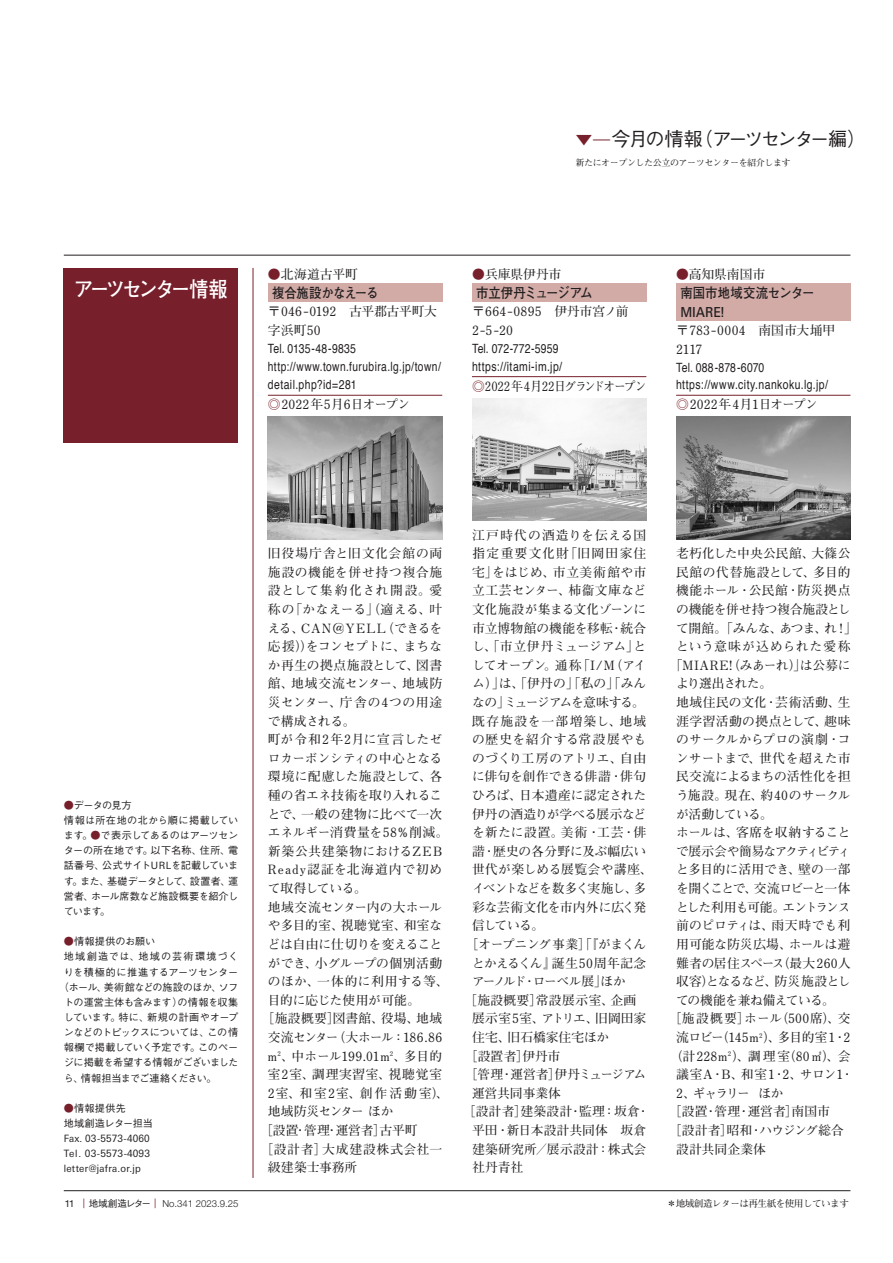
<style>
.page{position:relative;width:893px;height:1263px;background:#fff}
.page>*{position:absolute;margin:0;border:0;box-sizing:border-box;transform-origin:0 0}
.ページ見出し_大{font:700 21.3px "Futo Go B101 Pro";letter-spacing:-.145em;color:#fff;scale:.9 1}
.右肩見出し{font:500 19.2px "Gothic BBB Pro";letter-spacing:-.13em;color:#231f20}
.ノーマル{font:300 17.1px "Ryumin Pro";color:#77202b}
.情報-タイトル{font:700 13.8px "Futo Go B101 Pro";color:#231f20;scale:.9 1}
.情報-タイトル-2{font:700 13.8px "Futo Go B101 Pro";letter-spacing:-.075em;color:#231f20;scale:.9 1}
.情報-タイトル-3{font:700 13.8px "Futo Go B101 Pro";letter-spacing:-.05em;color:#231f20;scale:.9 1}
.情報-タイトル-4{font:500 13.8px "Linotype Univers Basic";color:#231f20;scale:.87 1}
.情報{font:700 12.75px/18.6px "Futo Min A101 Pro";letter-spacing:.005em;color:#231f20}
.情報-2{font:700 12.75px/18.6px "Futo Min A101 Pro";letter-spacing:.025em;color:#231f20}
.情報段落罫線{font:condensed 12.75px/18.6px "Helvetica";letter-spacing:.035em;color:#231f20}
.情報-3{font:condensed 12.75px "Helvetica";letter-spacing:.01em;color:#231f20}
.情報-4{font:700 12.75px/18.6px "Futo Min A101 Pro";letter-spacing:-.015em;color:#231f20}
.情報-5{font:700 12.75px/18.6px "Futo Min A101 Pro";letter-spacing:.03em;color:#231f20}
.情報-6{font:700 12.75px "Futo Min A101 Pro";letter-spacing:-.03em;color:#231f20}
.情報-7{font:700 12.75px "Futo Min A101 Pro";letter-spacing:.07em;color:#231f20}
.情報-8{font:700 12.75px "Futo Min A101 Pro";letter-spacing:-.02em;color:#231f20;scale:.93 1}
.情報-9{font:700 12.75px "Futo Min A101 Pro";letter-spacing:.06em;color:#231f20}
.情報-10{font:700 12.75px "Futo Min A101 Pro";letter-spacing:.055em;color:#231f20}
.情報-11{font:700 12.75px "Futo Min A101 Pro";letter-spacing:-.035em;color:#231f20}
.情報-12{font:700 12.75px "Futo Min A101 Pro";letter-spacing:.08em;color:#231f20}
.情報-13{font:700 12.75px "Futo Min A101 Pro";letter-spacing:-.085em;color:#231f20}
.データ{font:500 10.05px/15.1px "Gothic BBB Pro";letter-spacing:-.02em;color:#231f20;text-align:justify}
.データ-2{font:500 10.05px "Gothic BBB Pro";letter-spacing:-.04em;color:#231f20}
.データ-3{font:500 10.05px "Gothic BBB Pro";letter-spacing:.01em;color:#231f20}
.データ-4{font:10.05px "Linotype Univers Basic";letter-spacing:.03em;color:#231f20;scale:.95 1}
.データ-5{font:500 10.05px "Gothic BBB Pro";letter-spacing:.015em;color:#231f20}
.データ-6{font:500 10.05px "Gothic BBB Pro";letter-spacing:.12em;color:#231f20}
.データ-7{font:500 10.05px "Gothic BBB Pro";letter-spacing:-.065em;color:#231f20}
.データ-8{font:10.05px "Linotype Univers Basic";letter-spacing:.01em;color:#231f20;scale:.95 1}
.データ-9{font:10.05px "Linotype Univers Basic";letter-spacing:.01em;color:#231f20;scale:.96 1}
.ノーマル-2{font:300 9.6px "Helvetica Neue LT Std";color:#231f20}
.ノーマル-3{font:700 9.6px "Futo Min A101 Pro";letter-spacing:-.05em;color:#231f20}
.右肩キャプ{font:700 9px "Futo Min A101 Pro";letter-spacing:-.05em;color:#231f20}
.s1{color:#77202b}
.s2{font-family:"Linotype Univers Basic";font-weight:400}
.s3{font-family:"Helvetica Now Text";font-weight:400}
.s4{font-family:"Futo Min A101 Pro";font-weight:700;color:#77202b}
.s5{font-family:"Gothic BBB Pro";font-weight:500}
</style>
<div class="page">
<div style="left:472px;top:283px;width:174px;height:19px;background:#d2aba7"></div>
<div style="left:268px;top:283px;width:174px;height:19px;background:#d2aba7"></div>
<div style="left:676px;top:283px;width:174px;height:38px;background:#d2aba7"></div>
<hr style="left:64px;top:255px;width:786px;height:1px;background:#231f20">
<hr style="left:64px;top:1190px;width:786px;height:1px;background:#231f20">
<hr style="left:253px;top:268px;width:1px;height:910px;background:#77202b">
<div style="left:64px;top:268px;width:174px;height:174px;background:#77202b"></div>
<hr style="left:676px;top:395px;width:174px;height:1px;background:#77202b">
<hr style="left:268px;top:395px;width:174px;height:1px;background:#77202b">
<hr style="left:472px;top:376px;width:174px;height:1px;background:#77202b">
<img style="left:676px;top:417px;width:174px;height:122px">
<img style="left:268px;top:417px;width:174px;height:122px">
<img style="left:472px;top:398px;width:174px;height:123px">
<p class="ページ見出し_大" style="left:74px;top:272px;width:172px">アーツセンター情報</p>
<p class="右肩見出し" style="left:612px;top:123px;width:256px">今月の情報（アーツセンター編）</p>
<p class="右肩キャプ" style="left:576px;top:155px;width:217px">新たにオープンした公立のアーツセンターを紹介します</p>
<p class="ノーマル" style="left:576px;top:125px;width:36px">▼—</p>
<p class="情報" style="left:268px;top:263px;width:92px"><span class="s1">●</span>北海道古平町</p>
<p class="情報-タイトル-3" style="left:272px;top:282px;width:120px">複合施設かなえーる</p>
<p class="情報" style="left:268px;top:301px;width:170px">〒046-0192　古平郡古平町大字浜町50</p>
<p class="情報-3" style="left:268px;top:341px;width:90px">Tel. 0135-48-9835</p>
<p class="情報段落罫線" style="left:268px;top:357px;width:174px">http://www.town.furubira.lg.jp/town/ detail.php?id=281</p>
<p class="情報" style="left:268px;top:394px;width:144px"><span class="s1">◎</span>2022年5月6日オープン</p>
<p class="情報" style="left:472px;top:263px;width:91px"><span class="s1">●</span>兵庫県伊丹市</p>
<p class="情報-タイトル-2" style="left:476px;top:282px;width:131px">市立伊丹ミュージアム</p>
<p class="情報" style="left:472px;top:301px;width:158px">〒664-0895　伊丹市宮ノ前<br>2-5-20</p>
<p class="情報-3" style="left:472px;top:341px;width:88px">Tel. 072-772-5959</p>
<p class="情報段落罫線" style="left:472px;top:357px;width:92px">https://itami-im.jp/</p>
<p class="情報-8" style="left:472px;top:376px;width:189px"><span class="s1">◎</span>2022年4月22日グランドオープン</p>
<p class="情報" style="left:676px;top:263px;width:91px"><span class="s1">●</span>高知県南国市</p>
<p class="情報-タイトル" style="left:680px;top:282px;width:151px">南国市地域交流センター</p>
<p class="情報-タイトル-4" style="left:680px;top:304px;width:52px">MIARE!</p>
<p class="情報" style="left:676px;top:319px;width:160px">〒783-0004　南国市大埇甲<br>2117</p>
<p class="情報-3" style="left:676px;top:359px;width:90px">Tel. 088-878-6070</p>
<p class="情報段落罫線" style="left:676px;top:375px;width:153px">https://www.city.nankoku.lg.jp/</p>
<p class="情報" style="left:676px;top:394px;width:143px"><span class="s1">◎</span>2022年4月1日オープン</p>
<p class="データ" style="left:64px;top:796px;width:69px"><span class="s1">●</span>データの見方</p>
<p class="データ" style="left:64px;top:811px;width:176px">情報は所在地の北から順に掲載しています。<span class="s1">●</span>で表示してあるのはアーツセンターの所在地です。以下名称、住所、電話番号、公式サイト<span class="s2">URL</span>を記載しています。また、基礎データとして、設置者、運営者、ホール席数など施設概要を紹介しています。</p>
<p class="データ-3" style="left:64px;top:933px;width:93px"><span class="s1">●</span>情報提供のお願い</p>
<p class="データ-6" style="left:64px;top:948px;width:176px">地域創造では、地域の芸術環境づく</p>
<p class="データ-5" style="left:64px;top:964px;width:176px">りを積極的に推進するアーツセンター</p>
<p class="データ-2" style="left:59px;top:979px;width:181px">（ホール、美術館などの施設のほか、ソフ</p>
<p class="データ" style="left:64px;top:993px;width:176px">トの運営主体も含みます）の情報を収集</p>
<p class="データ-3" style="left:64px;top:1009px;width:176px">しています。特に、新規の計画やオープ</p>
<p class="データ-2" style="left:64px;top:1024px;width:176px">ンなどのトピックスについては、この情</p>
<p class="データ" style="left:64px;top:1039px;width:176px">報欄で掲載していく予定です。このペー</p>
<p class="データ" style="left:64px;top:1054px;width:176px">ジに掲載を希望する情報がございました</p>
<p class="データ-7" style="left:64px;top:1070px;width:154px">ら、情報担当までご連絡ください。</p>
<p class="データ" style="left:64px;top:1099px;width:64px"><span class="s1">●</span>情報提供先</p>
<p class="データ" style="left:64px;top:1114px;width:91px">地域創造レター担当</p>
<p class="データ-8" style="left:64px;top:1133px;width:92px">Fax. 03-5573-4060</p>
<p class="データ-9" style="left:64px;top:1148px;width:91px">Tel. 03-5573-4093</p>
<p class="データ-4" style="left:64px;top:1163px;width:83px">letter@jafra.or.jp</p>
<p class="ノーマル-2" style="left:65px;top:1198px;width:175px"><span class="s3">11</span> <span class="s4">｜</span><span class="s5">地域創造レター</span><span class="s4">｜</span> No.341 2023.9.25</p>
<p class="情報" style="left:268px;top:542px;width:176px;text-align:justify">旧役場庁舎と旧文化会館の両施設の機能を併せ持つ複合施設として集約化され開設。愛称の「かなえーる」（適える、叶える、CAN＠YELL（できるを応援））をコンセプトに、まちなか再生の拠点施設として、図書館、地域交流センター、地域防災センター、庁舎の4つの用途で構成される。</p>
<p class="情報" style="left:268px;top:729px;width:182px">町が令和2年2月に宣言したゼロカーボンシティの中心となる環境に配慮した施設として、各種の省エネ技術を取り入れることで、一般の建物に比べて一次エネルギー消費量を58％削減。新築公共建築物におけるZEB<br>Ready認証を北海道内で初めて取得している。</p>
<p class="情報" style="left:268px;top:896px;width:182px">地域交流センター内の大ホールや多目的室、視聴覚室、和室などは自由に仕切りを変えることができ、小グループの個別活動のほか、一体的に利用する等、目的に応じた使用が可能。</p>
<p class="情報-2" style="left:268px;top:1008px;width:182px;text-indent:-6px">［施設概要］図書館、役場、地域交流センター（大ホール：186.86 m<sup>2</sup>、中ホール199.01m<sup>2</sup>、多目的室2室、調理実習室、視聴覚室<br>2室、和室2室、創作活動室）、地域防災センター ほか</p>
<p class="情報" style="left:260px;top:1119px;width:159px">［設置・管理・運営者］古平町</p>
<p class="情報-5" style="left:268px;top:1138px;width:176px;text-indent:-8px">［設計者］大成建設株式会社一級建築士事務所</p>
<p class="情報" style="left:472px;top:524px;width:176px;text-align:justify">江戸時代の酒造りを伝える国指定重要文化財「旧岡田家住宅」をはじめ、市立美術館や市立工芸センター、柿衞文庫など文化施設が集まる文化ゾーンに市立博物館の機能を移転・統合し、「市立伊丹ミュージアム」としてオープン。通称「I/M（アイム）」は、「伊丹の」「私の」「みんなの」ミュージアムを意味する。</p>
<p class="情報" style="left:472px;top:710px;width:182px">既存施設を一部増築し、地域の歴史を紹介する常設展やものづくり工房のアトリエ、自由に俳句を創作できる俳諧・俳句ひろば、日本遺産に認定された伊丹の酒造りが学べる展示などを新たに設置。美術・工芸・俳諧・歴史の各分野に及ぶ幅広い世代が楽しめる展覧会や講座、イベントなどを数多く実施し、多彩な芸術文化を市内外に広く発信している。</p>
<p class="情報" style="left:472px;top:933px;width:176px;text-align:justify;text-indent:-6px">［オープニング事業］「『がまくんとかえるくん』誕生50周年記念アーノルド・ローベル展」ほか</p>
<p class="情報" style="left:472px;top:989px;width:176px;text-indent:-8px">［施設概要］常設展示室、企画展示室5室、アトリエ、旧岡田家住宅、旧石橋家住宅ほか</p>
<p class="情報" style="left:465px;top:1045px;width:97px">［設置者］伊丹市</p>
<p class="情報-4" style="left:472px;top:1063px;width:176px;text-indent:-7px">［管理・運営者］伊丹ミュージアム運営共同事業体</p>
<p class="情報" style="left:472px;top:1101px;width:179px;text-indent:-9px">［設計者］建築設計・監理：坂倉・平田・新日本設計共同体 坂倉建築研究所／展示設計：株式会社丹青社</p>
<p class="情報" style="left:676px;top:542px;width:176px">老朽化した中央公民館、大篠公</p>
<p class="情報-2" style="left:676px;top:561px;width:176px">民館の代替施設として、多目的</p>
<p class="情報-5" style="left:676px;top:580px;width:176px">機能ホール・公民館・防災拠点</p>
<p class="情報-4" style="left:676px;top:598px;width:176px">の機能を併せ持つ複合施設とし</p>
<p class="情報-11" style="left:676px;top:618px;width:182px">て開館。「みんな、あつま、れ！」</p>
<p class="情報-12" style="left:676px;top:636px;width:176px">という意味が込められた愛称</p>
<p class="情報" style="left:670px;top:654px;width:182px">「MIARE!（みあーれ）」は公募に</p>
<p class="情報-13" style="left:676px;top:674px;width:98px">より選出された。</p>
<p class="情報" style="left:676px;top:691px;width:176px;text-align:justify">地域住民の文化・芸術活動、生涯学習活動の拠点として、趣味のサークルからプロの演劇・コンサートまで、世代を超えた市民交流によるまちの活性化を担う施設。現在、約40のサークルが活動している。</p>
<p class="情報" style="left:676px;top:822px;width:176px;text-align:justify">ホールは、客席を収納することで展示会や簡易なアクティビティと多目的に活用でき、壁の一部を開くことで、交流ロビーと一体とした利用も可能。エントランス前のピロティは、雨天時でも利用可能な防災広場、ホールは避難者の居住スペース（最大260人収容）となるなど、防災施設としての機能を兼ね備えている。</p>
<p class="情報-9" style="left:669px;top:1008px;width:183px">［施設概要］ホール（500席）、交</p>
<p class="情報-6" style="left:676px;top:1027px;width:176px">流ロビー（145m<sup>2</sup> ）、多目的室1・2</p>
<p class="情報-7" style="left:670px;top:1046px;width:182px">（計228m<sup>2</sup> ）、調理室（80㎡）、会</p>
<p class="情報-10" style="left:676px;top:1064px;width:179px">議室A・B、和室1・2、サロン1・</p>
<p class="情報" style="left:676px;top:1082px;width:109px">2、ギャラリー ほか</p>
<p class="情報" style="left:669px;top:1101px;width:163px">［設置・管理・運営者］南国市</p>
<p class="情報" style="left:676px;top:1119px;width:169px;text-indent:-7px">［設計者］昭和・ハウジング総合設計共同企業体</p>
<p class="ノーマル-3" style="left:667px;top:1196px;width:184px">＊地域創造レターは再生紙を使用しています</p>
</div>
